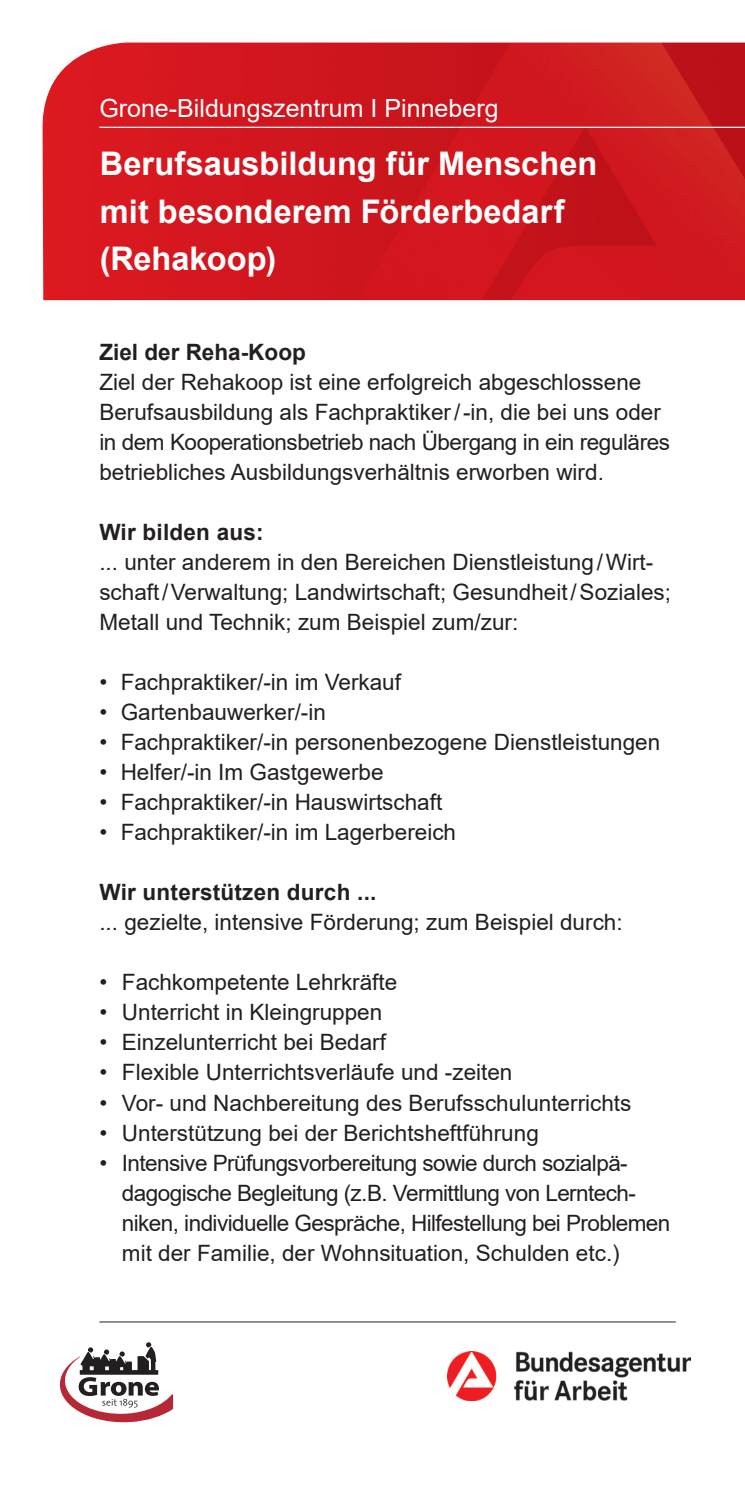
<style>
.page{position:relative;width:745px;height:1489px;background:#fff}
.page>*{position:absolute;margin:0;border:0;box-sizing:border-box;transform-origin:0 0}
.t1{font:700 32.5px/47.5px "Arial";color:#fff}
.t2{font:25px "Arial";color:#fff}
.t3{font:22.5px/30px "Arial";color:#231f20}
.t4{font:22.5px/30px "Arial";letter-spacing:-.025em;color:#231f20}
.t5{font:700 22.5px "Arial";letter-spacing:.01em;color:#231f20}
</style>
<div class="page">
<hr style="left:99px;top:1321px;width:576px;height:1px;background:#231f20">
<img style="left:447px;top:1351px;width:243px;height:48px">
<svg style="left:60px;top:1342px;width:113px;height:79px"></svg>
<img style="left:43px;top:43px;width:701px;height:257px">
<hr style="left:99px;top:127px;width:645px;height:1px;background:#fff">
<p class="t2" style="left:99px;top:91px;width:400px">Grone-Bildungszentrum I Pinneberg</p>
<h1 class="t1" style="left:100px;top:140px;width:498px">Berufsausbildung für Menschen mit besonderem Förderbedarf (Rehakoop)</h1>
<p class="t5" style="left:99px;top:336px;width:208px">Ziel der Reha-Koop</p>
<p class="t3" style="left:99px;top:367px;width:572px">Ziel der Rehakoop ist eine erfolgreich abgeschlossene Berufsausbildung als Fachpraktiker/-in, die bei uns oder in dem Kooperationsbetrieb nach Übergang in ein reguläres betriebliches Ausbildungsverhältnis erworben wird.</p>
<p class="t5" style="left:99px;top:516px;width:166px">Wir bilden aus:</p>
<p class="t3" style="left:99px;top:547px;width:573px">... unter anderem in den Bereichen Dienstleistung/Wirt&shy;schaft/Verwaltung; Landwirtschaft; Gesundheit/Soziales;<br>Metall und Technik; zum Beispiel zum/zur:</p>
<p class="t3" style="left:99px;top:667px;width:303px">• Fachpraktiker/-in im Verkauf</p>
<p class="t3" style="left:99px;top:697px;width:228px">• Gartenbauwerker/-in</p>
<p class="t3" style="left:99px;top:727px;width:562px">• Fachpraktiker/-in personenbezogene Dienstleistungen</p>
<p class="t3" style="left:99px;top:757px;width:285px">• Helfer/-in Im Gastgewerbe</p>
<p class="t3" style="left:99px;top:787px;width:344px">• Fachpraktiker/-in Hauswirtschaft</p>
<p class="t3" style="left:99px;top:817px;width:358px">• Fachpraktiker/-in im Lagerbereich</p>
<p class="t5" style="left:99px;top:876px;width:278px">Wir unterstützen durch ...</p>
<p class="t3" style="left:99px;top:907px;width:524px">... gezielte, intensive Förderung; zum Beispiel durch:</p>
<p class="t3" style="left:99px;top:967px;width:299px">• Fachkompetente Lehrkräfte</p>
<p class="t3" style="left:99px;top:997px;width:284px">• Unterricht in Kleingruppen</p>
<p class="t3" style="left:99px;top:1027px;width:288px">• Einzelunterricht bei Bedarf</p>
<p class="t3" style="left:99px;top:1057px;width:414px">• Flexible Unterrichtsverläufe und -zeiten</p>
<p class="t3" style="left:99px;top:1087px;width:533px">• Vor- und Nachbereitung des Berufsschulunterrichts</p>
<p class="t3" style="left:99px;top:1117px;width:440px">• Unterstützung bei der Berichtsheftführung</p>
<p class="t4" style="left:122px;top:1147px;width:549px;text-indent:-22px">• Intensive Prüfungsvorbereitung sowie durch sozialpä&shy;dagogische Begleitung (z.B. Vermittlung von Lerntech&shy;niken, individuelle Gespräche, Hilfestellung bei Problemen mit der Familie, der Wohnsituation, Schulden etc.)</p>
</div>
